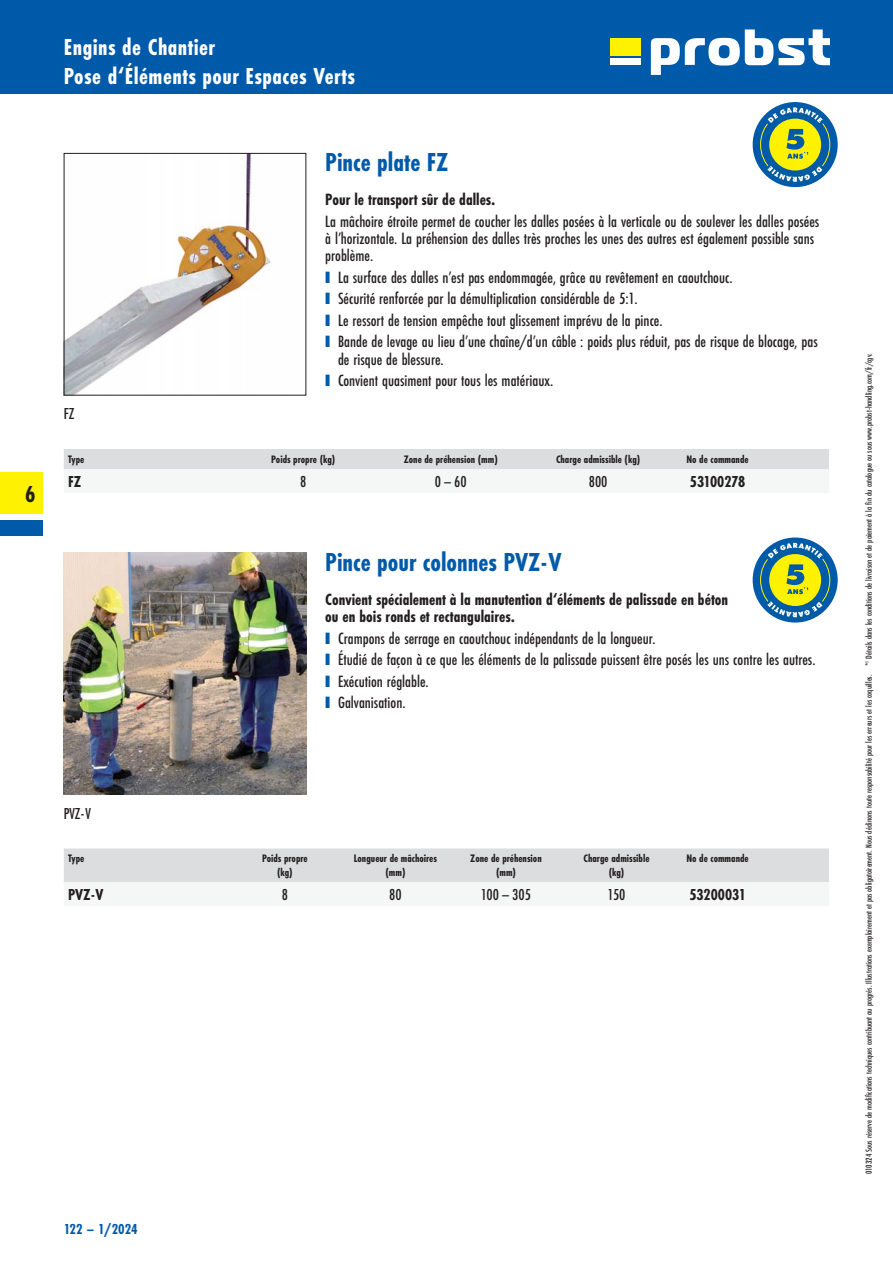
<style>
.page{position:relative;width:893px;height:1263px;background:#fff}
.page>*{position:absolute;margin:0;border:0;box-sizing:border-box;transform-origin:0 0}
.t1{font:700 27px "Futura PT Cond";color:#005aaa}
.t2{font:700 24px/28.5px "Futura PT Cond";letter-spacing:.02em;color:#fff}
.t3{font:700 24px "Futura PT Cond";color:#231f20}
.t4{font:500 16.95px/17.2px "Futura PT Cond";color:#231f20}
.t5{font:700 16.95px/17.2px "Futura PT Cond";color:#231f20}
.t6{font:500 16.5px "Futura PT Cond";color:#231f20}
.t7{font:700 16.5px "Futura PT Cond";color:#231f20}
.t8{font:700 15px "Futura PT Cond";color:#005aaa}
.t9{font:700 11.25px/13.5px "Futura PT Cond";color:#231f20;text-align:center}
.t10{font:500 9px "Futura PT Cond";color:#231f20}
.s1{font-family:"Arial";font-weight:400;font-size:24.6px;color:#005aaa}
</style>
<div class="page">
<div style="left:0;top:0;width:893px;height:94px;background:#005aaa"></div>
<div style="left:610px;top:38px;width:31px;height:17px;background:#fff200"></div>
<svg style="left:651px;top:29px;width:178px;height:46px"></svg>
<div style="left:610px;top:58px;width:31px;height:7px;background:#fff"></div>
<div style="left:0;top:472px;width:43px;height:42px;background:#fff200"></div>
<div style="left:0;top:520px;width:43px;height:16px;background:#005aaa"></div>
<img style="left:66px;top:155px;width:205px;height:238px">
<div style="left:64px;top:449px;width:765px;height:20px;background:#dcddde"></div>
<img style="left:64px;top:553px;width:242px;height:242px">
<div style="left:64px;top:848px;width:765px;height:34px;background:#dcddde"></div>
<svg style="left:753px;top:102px;width:85px;height:85px"></svg>
<svg style="left:764px;top:105px;width:64px;height:80px;background:#7ca676"></svg>
<svg style="left:753px;top:537px;width:85px;height:85px"></svg>
<svg style="left:764px;top:541px;width:64px;height:79px;background:#7ca675"></svg>
<h2 class="t3" style="left:25px;top:482px;width:12px">6</h2>
<h2 class="t2" style="left:64px;top:34px;width:293px">Engins de Chantier<br>Pose d‘Éléments pour Espaces Verts</h2>
<p class="t6" style="left:64px;top:405px;width:12px">FZ</p>
<h1 class="t1" style="left:325px;top:149px;width:125px">Pince plate FZ</h1>
<p class="t5" style="left:325px;top:192px;width:172px">Pour le transport sûr de dalles.</p>
<p class="t4" style="left:325px;top:213px;width:495px">La mâchoire étroite permet de coucher les dalles posées à la verticale ou de soulever les dalles posées à l’horizontale. La préhension des dalles très proches les unes des autres est également possible sans problème.</p>
<p class="t4" style="left:325px;top:269px;width:409px"><span class="s1">■</span> La surface des dalles n’est pas endommagée, grâce au revêtement en caoutchouc.</p>
<p class="t4" style="left:325px;top:291px;width:314px"><span class="s1">■</span> Sécurité renforcée par la démultiplication considérable de 5:1.</p>
<p class="t4" style="left:325px;top:312px;width:339px"><span class="s1">■</span> Le ressort de tension empêche tout glissement imprévu de la pince.</p>
<p class="t4" style="left:338px;top:334px;width:481px;text-indent:-13px"><span class="s1">■</span> Bande de levage au lieu d’une chaîne/d’un câble : poids plus réduit, pas de risque de blocage, pas de risque de blessure.</p>
<p class="t4" style="left:325px;top:373px;width:229px"><span class="s1">■</span> Convient quasiment pour tous les matériaux.</p>
<p class="t9" style="left:68px;top:453px;width:18px">Type</p>
<p class="t9" style="left:271px;top:453px;width:66px">Poids propre (kg)</p>
<p class="t9" style="left:404px;top:453px;width:96px">Zone de préhension (mm)</p>
<p class="t9" style="left:556px;top:453px;width:86px">Charge admissible (kg)</p>
<p class="t9" style="left:686px;top:453px;width:64px">No de commande</p>
<p class="t7" style="left:68px;top:473px;width:15px">FZ</p>
<p class="t6" style="left:300px;top:473px;width:8px">8</p>
<p class="t6" style="left:435px;top:473px;width:34px">0 – 60</p>
<p class="t6" style="left:589px;top:473px;width:20px">800</p>
<p class="t7" style="left:690px;top:473px;width:57px">53100278</p>
<h1 class="t1" style="left:325px;top:548px;width:238px">Pince pour colonnes PVZ-V</h1>
<p class="t5" style="left:325px;top:591px;width:404px">Convient spécialement à la manutention d‘éléments de palissade en béton ou en bois ronds et rectangulaires.</p>
<p class="t4" style="left:325px;top:630px;width:332px"><span class="s1">■</span> Crampons de serrage en caoutchouc indépendants de la longueur.</p>
<p class="t4" style="left:325px;top:651px;width:492px"><span class="s1">■</span> Étudié de façon à ce que les éléments de la palissade puissent être posés les uns contre les autres.</p>
<p class="t4" style="left:325px;top:673px;width:105px"><span class="s1">■</span> Exécution réglable.</p>
<p class="t4" style="left:325px;top:694px;width:82px"><span class="s1">■</span> Galvanisation.</p>
<p class="t6" style="left:64px;top:805px;width:29px">PVZ- V</p>
<p class="t9" style="left:68px;top:852px;width:18px">Type</p>
<p class="t9" style="left:262px;top:852px;width:47px">Poids propre (kg)</p>
<p class="t9" style="left:354px;top:852px;width:85px">Longueur de mâchoires (mm)</p>
<p class="t9" style="left:470px;top:852px;width:73px">Zone de préhension (mm)</p>
<p class="t9" style="left:584px;top:852px;width:67px">Charge admissible (kg)</p>
<p class="t9" style="left:686px;top:852px;width:64px">No de commande</p>
<p class="t7" style="left:68px;top:886px;width:37px">PVZ- V</p>
<p class="t6" style="left:282px;top:886px;width:8px">8</p>
<p class="t6" style="left:389px;top:886px;width:14px">80</p>
<p class="t6" style="left:481px;top:886px;width:52px">100 – 305</p>
<p class="t6" style="left:608px;top:886px;width:19px">150</p>
<p class="t7" style="left:689px;top:886px;width:58px">53200031</p>
<p class="t8" style="left:64px;top:1221px;width:75px">122 – 1/2024</p>
<p class="t10" style="left:864px;top:1174px;width:822px;rotate:-90deg">010324 Sous réserve de modifications techniques contribuant au progrés. Illustrations exemplairement et pas obligatoirement. Nous déclinons toute responsabilité pour les erreurs et les coquilles. *<sup>1</sup> Détails dans les conditions de livraison et de paiement à la fin du catalogue ou sous www.probst-handling.com/fr/cgv.</p>
</div>
